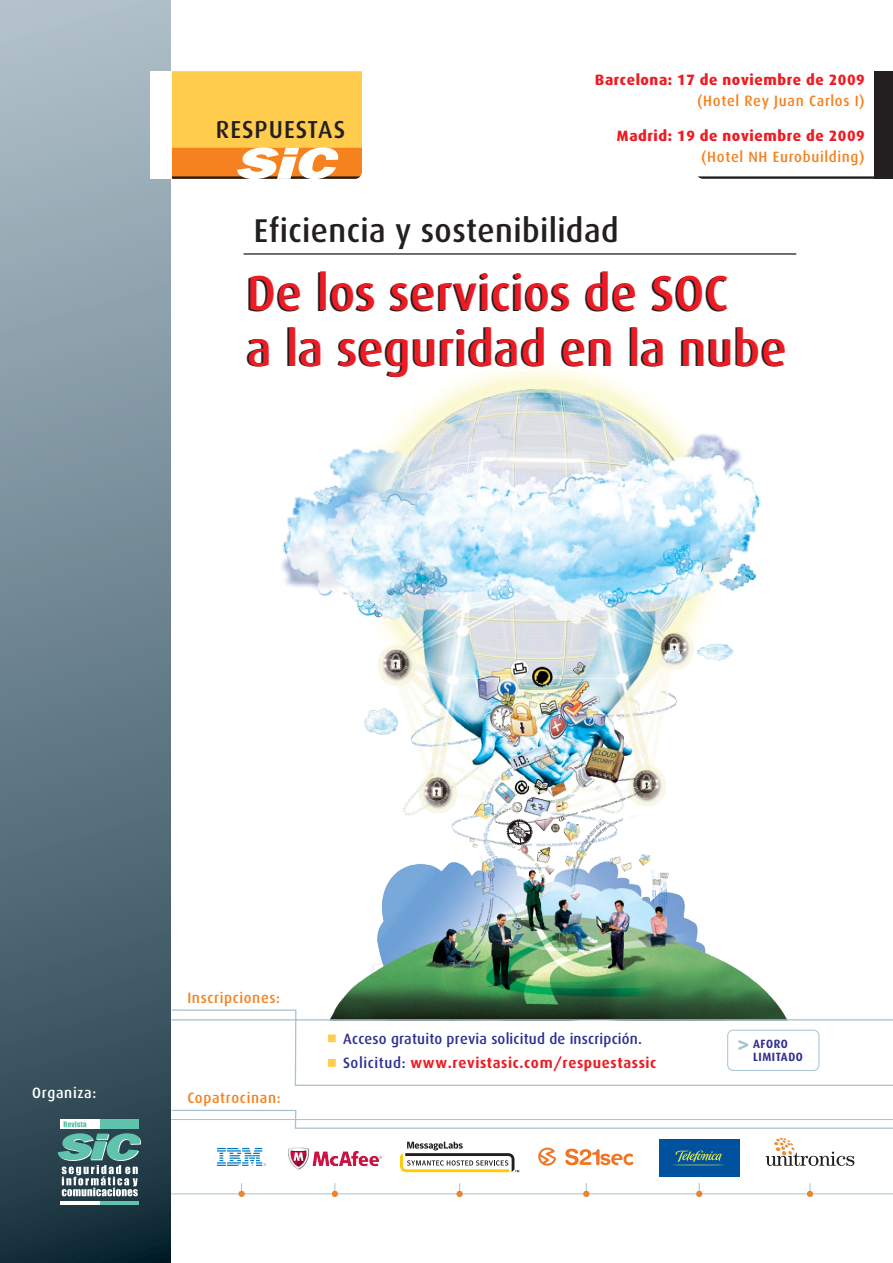
<style>
.page{position:relative;width:893px;height:1263px;background:#fff}
.page>*{position:absolute;margin:0;border:0;box-sizing:border-box;transform-origin:0 0}
.t1{font:500 49.2px/55.8px "Dax";color:#ed1c24}
.t2{font:500 33px "Dax";color:#231f20}
.t3{font:500 24.6px "Dax";letter-spacing:.025em;color:#231f20}
.t4{font:700 24px "Dax";color:#a5c3d2}
.t5{font:500 15px "Dax";letter-spacing:.03em;color:#f5821f}
.t6{font:800 15px "Dax";letter-spacing:.03em;color:#ed1c24}
.t7{font:500 15px "Dax";color:#2e3092}
.t8{font:700 15px "Dax";letter-spacing:.03em;color:#ed1c24}
.t9{font:500 15px "Dax";letter-spacing:.03em;color:#fff}
.t10{font:700 12px/13.6px "Dax";letter-spacing:.03em;color:#2e3092}
.s1{font-weight:500;color:#2e3092}
</style>
<div class="page">
<img style="left:281px;top:367px;width:500px;height:642px">
<svg style="left:170px;top:1129px;width:722px;height:65px"></svg>
<svg style="left:238px;top:1183px;width:6px;height:14px"></svg>
<svg style="left:332px;top:1183px;width:6px;height:14px"></svg>
<svg style="left:456px;top:1183px;width:6px;height:14px"></svg>
<svg style="left:583px;top:1183px;width:6px;height:14px"></svg>
<svg style="left:696px;top:1183px;width:6px;height:14px"></svg>
<svg style="left:807px;top:1183px;width:6px;height:14px"></svg>
<svg style="left:170px;top:1009px;width:722px;height:120px"></svg>
<div style="left:327px;top:1034px;width:9px;height:9px;background:#ffcc4e;border:1px solid #fff"></div>
<div style="left:327px;top:1058px;width:9px;height:9px;background:#ffcc4e;border:1px solid #fff"></div>
<div style="left:727px;top:1030px;width:92px;height:41px;border:1px solid #a5c3d2;border-radius:6px"></div>
<svg style="left:217px;top:1148px;width:49px;height:18px"></svg>
<svg style="left:0;top:0;width:170px;height:1263px;background:#6b818d"></svg>
<div style="left:150px;top:71px;width:21px;height:108px;background:#fff"></div>
<svg style="left:172px;top:71px;width:190px;height:108px;background:#f9c055"></svg>
<svg style="left:698px;top:177px;width:176px;height:2px"></svg>
<div style="left:874px;top:71px;width:18px;height:108px;background:#231f20"></div>
<svg style="left:58px;top:1133px;width:83px;height:63px;background:#658c8c"></svg>
<hr style="left:99px;top:1201px;width:40px;height:4px;background:#5fc3ad">
<hr style="left:60px;top:1201px;width:39px;height:4px;background:#fff">
<div style="left:99px;top:1119px;width:40px;height:10px;background:#5fc3ad"></div>
<svg style="left:60px;top:1119px;width:39px;height:10px"></svg>
<svg style="left:64px;top:1121px;width:22px;height:6px"></svg>
<hr style="left:243px;top:253px;width:553px;height:2px;background:#231f20">
<svg style="left:565px;top:1149px;width:68px;height:16px"></svg>
<svg style="left:537px;top:1147px;width:21px;height:20px"></svg>
<svg style="left:765px;top:1138px;width:89px;height:28px"></svg>
<div style="left:659px;top:1139px;width:80px;height:38px;background:#00529f"></div>
<svg style="left:672px;top:1151px;width:53px;height:14px"></svg>
<img style="left:288px;top:1147px;width:93px;height:23px">
<svg style="left:400px;top:1142px;width:119px;height:30px"></svg>
<h3 class="t3" style="left:216px;top:119px;width:131px">RESPUESTAS</h3>
<p class="t6" style="left:595px;top:71px;width:271px">Barcelona: 17 de noviembre de 2009</p>
<p class="t5" style="left:697px;top:94px;width:169px">(Hotel Rey Juan Carlos I)</p>
<p class="t6" style="left:616px;top:127px;width:250px">Madrid: 19 de noviembre de 2009</p>
<p class="t5" style="left:701px;top:150px;width:165px">(Hotel NH Eurobuilding)</p>
<h2 class="t2" style="left:254px;top:216px;width:367px">Eficiencia y sostenibilidad</h2>
<h1 class="t1" style="left:247px;top:268px;width:542px">De los servicios de SOC<br>a la seguridad en la nube</h1>
<p class="t9" style="left:32px;top:1087px;width:66px">Organiza:</p>
<p class="t5" style="left:187px;top:992px;width:94px">Inscripciones:</p>
<p class="t5" style="left:187px;top:1091px;width:95px">Copatrocinan:</p>
<p class="t7" style="left:343px;top:1032px;width:300px">Acceso gratuito previa solicitud de inscripción.</p>
<p class="t10" style="left:753px;top:1038px;width:51px">AFORO<br>LIMITADO</p>
<h3 class="t4" style="left:737px;top:1036px;width:15px">&gt;</h3>
<p class="t8" style="left:343px;top:1058px;width:315px"><span class="s1">Solicitud:</span> www.revistasic.com/respuestassic</p>
</div>
